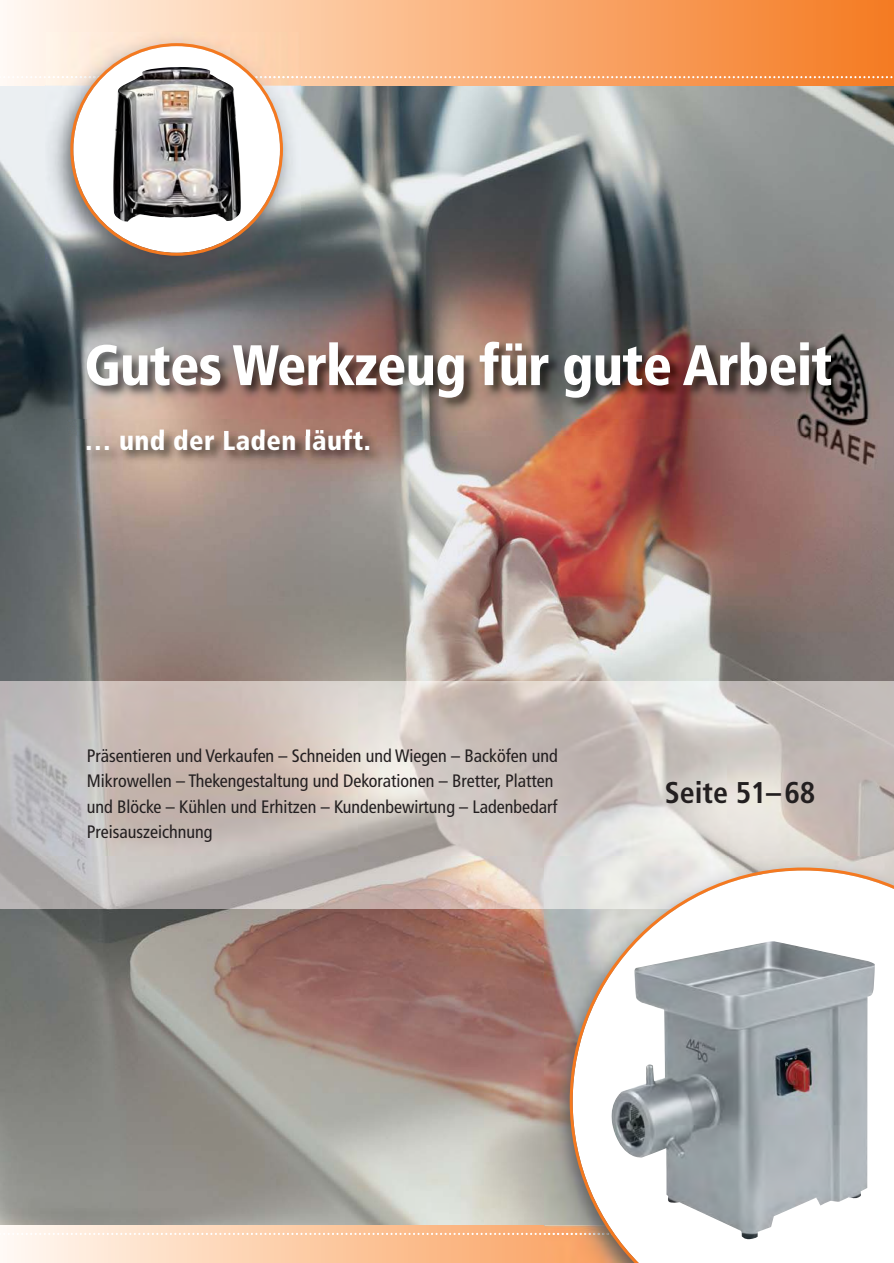
<style>
.page{position:relative;width:894px;height:1263px;background:#fff}
.page>*{position:absolute;margin:0;border:0;box-sizing:border-box;transform-origin:0 0}
.t1{font:900 condensed 57px "Frutiger";letter-spacing:-.015em;color:#fff;scale:.96 1}
.t2{font:700 condensed 30px "Frutiger";color:#231f20}
.t3{font:900 condensed 27px "Frutiger";letter-spacing:.015em;color:#fff}
.t4{font:condensed 18px/25.5px "Frutiger";color:#231f20}
</style>
<div class="page">
<img style="left:0;top:0;width:894px;height:1263px">
<h1 class="t1" style="left:84px;top:342px;width:781px">Gutes Werkzeug für gute Arbeit</h1>
<h3 class="t3" style="left:84px;top:429px;width:288px">… und der Laden läuft.</h3>
<p class="t4" style="left:87px;top:744px;width:473px">Präsentieren und Verkaufen – Schneiden und Wiegen – Backöfen und Mikrowellen – Thekengestaltung und Dekorationen – Bretter, Platten und Blöcke – Kühlen und Erhitzen – Kundenbewirtung – Ladenbedarf Preisauszeichnung</p>
<h2 class="t2" style="left:665px;top:781px;width:152px">Seite 51–68</h2>
</div>
